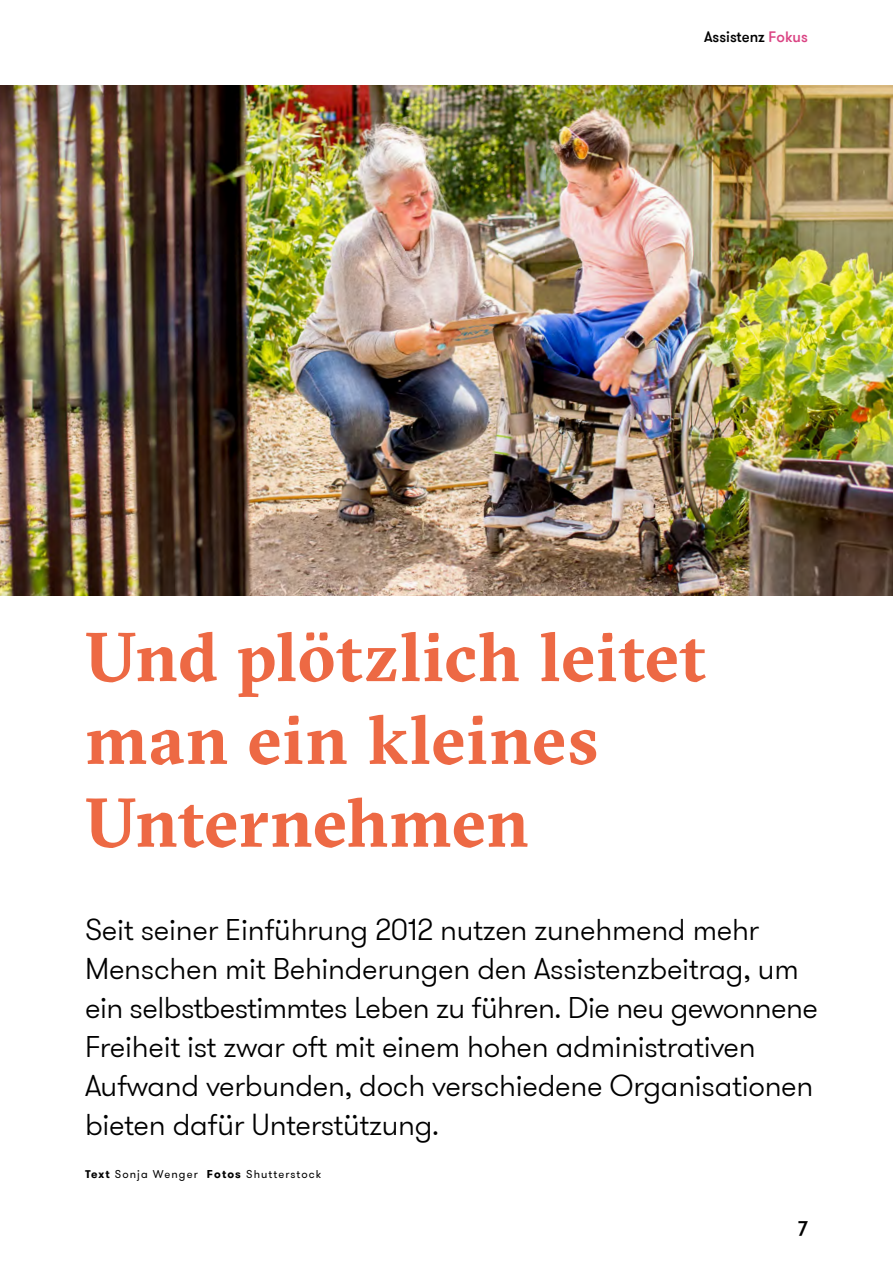
<style>
.page{position:relative;width:893px;height:1263px;background:#fff}
.page>*{position:absolute;margin:0;border:0;box-sizing:border-box;transform-origin:0 0}
.Titel_30-30_de{font:700 69px/82.8px "GT Sectra";letter-spacing:.01em;color:#ed6944}
.t1{font:300 30px/39px "GT Walsheim Pro";letter-spacing:-.01em;color:#000}
.t2{font:500 21px "GT Walsheim Pro";color:#000}
.Rubrik_rechts_de{font:500 15px "GT Walsheim Pro";color:#000}
.t3{font:11.25px "GT Walsheim Pro";letter-spacing:.1em;color:#000}
.s1{color:#da4383}
.s2{font-weight:700}
</style>
<div class="page">
<img style="left:0;top:85px;width:893px;height:510px">
<p class="Rubrik_rechts_de" style="left:704px;top:27px;width:105px">Assistenz <span class="s1">Fokus</span></p>
<p class="Titel_30-30_de" style="left:85px;top:614px;width:623px">Und plötzlich leitet man ein kleines<br>Unternehmen</p>
<p class="t1" style="left:85px;top:911px;width:734px">Seit seiner Einführung 2012 nutzen zunehmend mehr Menschen mit Behinderungen den Assistenzbeitrag, um ein selbstbestimmtes Leben zu führen. Die neu gewonnene Freiheit ist zwar oft mit einem hohen administrativen Aufwand verbunden, doch verschiedene Organisationen bieten dafür Unterstützung.</p>
<p class="t3" style="left:85px;top:1167px;width:238px"><span class="s2">Text</span> Sonja Wenger <span class="s2">Fotos</span> Shutterstock</p>
<p class="t2" style="left:798px;top:1216px;width:12px">7</p>
</div>
